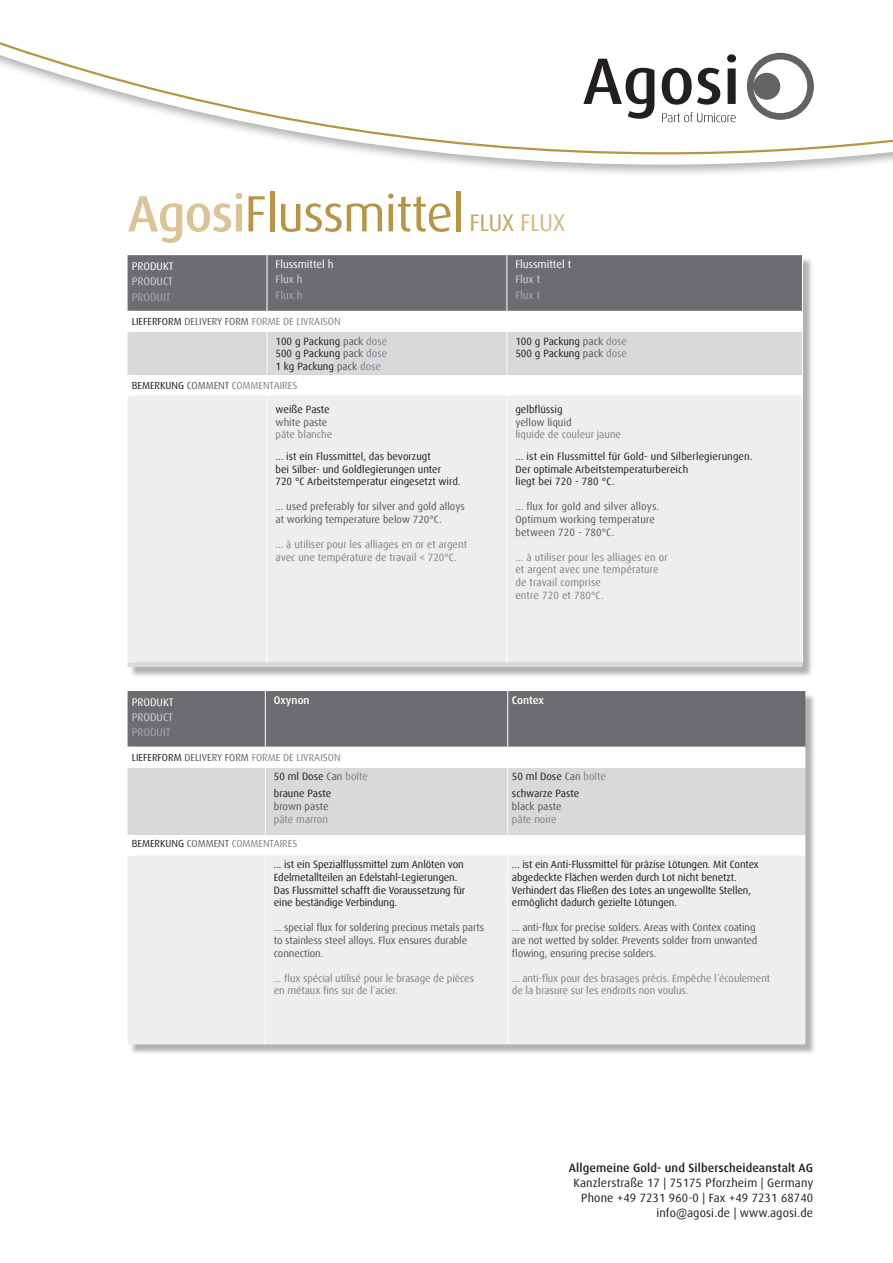
<style>
.page{position:relative;width:893px;height:1263px;background:#fff}
.page>*{position:absolute;margin:0;border:0;box-sizing:border-box;transform-origin:0 0}
.t1{font:51px "Dax Offc Pro";letter-spacing:-.02em;color:#b89546}
.t2{font:12px/15px "Dax Offc Pro";letter-spacing:.01em;color:#231f20;text-align:right}
.t3{font:500 12px "Dax Offc Pro";letter-spacing:.01em;color:#231f20}
.t4{font:10.95px "Dax Offc Pro";color:#fff}
.t5{font:10.95px "Dax Offc Pro";color:#d1d2d4}
.t6{font:10.95px "Dax Offc Pro";color:#a8a9ad}
.t7{font:500 10.95px "Dax Offc Pro";letter-spacing:-.005em;color:#fff}
.t8{font:10.5px/12.6px "Dax Offc Pro";letter-spacing:-.005em;color:#231f20}
.t9{font:10.5px/12.6px "Dax Offc Pro";color:#808285}
.t10{font:10.5px/12.6px "Dax Offc Pro";letter-spacing:-.01em;color:#57585a}
.t11{font:10.5px/12.6px "Dax Offc Pro";letter-spacing:.01em;color:#57585a}
.t12{font:10.2px "Dax Offc Pro";color:#808285}
.s1{font-weight:500;color:#d9c397}
.s2{font-size:24px;color:#c6a868}
.s3{font-size:24px;color:#d1ba87}
.s4{color:#231f20}
.s5{color:#57585a}
.s6{color:#808285}
</style>
<div class="page">
<div style="left:0;top:0;width:893px;height:177px;background:#231f20;opacity:.35"></div>
<svg style="left:0;top:156px;width:893px;height:9px"></svg>
<svg style="left:0;top:0;width:893px;height:156px"></svg>
<svg style="left:662px;top:112px;width:74px;height:10px"></svg>
<svg style="left:747px;top:53px;width:67px;height:67px"></svg>
<svg style="left:583px;top:59px;width:71px;height:60px"></svg>
<svg style="left:662px;top:68px;width:58px;height:37px"></svg>
<svg style="left:727px;top:54px;width:9px;height:50px"></svg>
<div style="left:129px;top:256px;width:685px;height:422px;background:#231f20;opacity:.35"></div>
<svg style="left:128px;top:332px;width:674px;height:335px;fill:#d8d9db"></svg>
<div style="left:128px;top:396px;width:674px;height:266px;background:#eeeeef"></div>
<svg style="left:128px;top:255px;width:675px;height:77px"></svg>
<hr style="left:267px;top:332px;width:1px;height:43px;background:#fff">
<hr style="left:506px;top:332px;width:1px;height:43px;background:#fff">
<hr style="left:802px;top:332px;width:1px;height:43px;background:#fff">
<svg style="left:802px;top:375px;width:1px;height:21px"></svg>
<hr style="left:267px;top:396px;width:1px;height:51px;background:#fff">
<hr style="left:506px;top:396px;width:1px;height:51px;background:#fff">
<hr style="left:802px;top:396px;width:1px;height:51px;background:#fff">
<hr style="left:267px;top:447px;width:1px;height:215px;background:#fff">
<hr style="left:506px;top:447px;width:1px;height:215px;background:#fff">
<hr style="left:802px;top:447px;width:1px;height:215px;background:#fff">
<div style="left:129px;top:692px;width:687px;height:363px;background:#231f20;opacity:.35"></div>
<div style="left:128px;top:691px;width:677px;height:56px;background:#6c6d70"></div>
<svg style="left:129px;top:747px;width:676px;height:109px"></svg>
<div style="left:128px;top:768px;width:677px;height:67px;background:#d8d9db"></div>
<div style="left:128px;top:856px;width:677px;height:188px;background:#eeeeef"></div>
<hr style="left:265px;top:691px;width:1px;height:56px;background:#fff">
<hr style="left:507px;top:691px;width:1px;height:56px;background:#fff">
<hr style="left:265px;top:768px;width:1px;height:67px;background:#fff">
<hr style="left:507px;top:768px;width:1px;height:67px;background:#fff">
<hr style="left:265px;top:856px;width:1px;height:188px;background:#fff">
<hr style="left:507px;top:856px;width:1px;height:188px;background:#fff">
<h1 class="t1" style="left:128px;top:181px;width:439px"><span class="s1">Agosi</span>Flussmittel <span class="s2">FLUX</span> <span class="s3">FLUX</span></h1>
<p class="t4" style="left:132px;top:259px;width:43px">PRODUKT</p>
<p class="t5" style="left:132px;top:274px;width:43px">PRODUCT</p>
<p class="t6" style="left:132px;top:290px;width:40px">PRODUIT</p>
<p class="t4" style="left:276px;top:257px;width:60px">Flussmittel h</p>
<p class="t5" style="left:276px;top:272px;width:29px">Flux h</p>
<p class="t6" style="left:276px;top:288px;width:29px">Flux h</p>
<p class="t4" style="left:515px;top:257px;width:57px">Flussmittel t</p>
<p class="t5" style="left:515px;top:272px;width:26px">Flux t</p>
<p class="t6" style="left:515px;top:288px;width:26px">Flux t</p>
<p class="t12" style="left:132px;top:315px;width:210px"><span class="s4">LIEFERFORM</span> <span class="s5">DELIVERY FORM</span> FORME DE LIVRAISON</p>
<p class="t8" style="left:276px;top:335px;width:113px;text-align:justify">100 g Packung <span class="s5">pack</span> <span class="s6">dose </span>500 g Packung <span class="s5">pack</span> <span class="s6">dose </span>1 kg Packung <span class="s5">pack</span> <span class="s6">dose</span></p>
<p class="t8" style="left:515px;top:335px;width:113px">100 g Packung <span class="s5">pack</span> <span class="s6">dose<br></span>500 g Packung <span class="s5">pack</span> <span class="s6">dose</span></p>
<p class="t12" style="left:132px;top:379px;width:167px"><span class="s4">BEMERKUNG</span> <span class="s5">COMMENT</span> COMMENTAIRES</p>
<p class="t8" style="left:276px;top:403px;width:56px">weiße Paste</p>
<p class="t10" style="left:276px;top:416px;width:53px">white paste</p>
<p class="t9" style="left:276px;top:428px;width:58px">pâte blanche</p>
<p class="t8" style="left:515px;top:403px;width:49px">gelbflüssig</p>
<p class="t10" style="left:515px;top:416px;width:58px">yellow liquid</p>
<p class="t9" style="left:515px;top:428px;width:107px">liquide de couleur jaune</p>
<p class="t4" style="left:132px;top:695px;width:43px">PRODUKT</p>
<p class="t5" style="left:132px;top:710px;width:43px">PRODUCT</p>
<p class="t6" style="left:132px;top:725px;width:40px">PRODUIT</p>
<p class="t8" style="left:276px;top:450px;width:186px">... ist ein Flussmittel, das bevorzugt<br>bei Silber- und Goldlegierungen unter<br>720 °C Arbeitstemperatur eingesetzt wird.</p>
<p class="t10" style="left:276px;top:500px;width:191px">... used preferably for silver and gold alloys at working temperature below 720°C.</p>
<p class="t9" style="left:276px;top:538px;width:193px">... à utiliser pour les alliages en or et argent avec une température de travail &lt; 720°C.</p>
<p class="t8" style="left:515px;top:450px;width:239px">... ist ein Flussmittel für Gold- und Silberlegierungen.<br>Der optimale Arbeitstemperaturbereich<br>liegt bei 720 - 780 °C.</p>
<p class="t11" style="left:515px;top:500px;width:145px">... flux for gold and silver alloys.<br>Optimum working temperature between 720 - 780°C.</p>
<p class="t9" style="left:515px;top:551px;width:154px">... à utiliser pour les alliages en or et argent avec une température de travail comprise<br>entre 720 et 780°C.</p>
<p class="t7" style="left:274px;top:693px;width:37px">Oxynon</p>
<p class="t7" style="left:512px;top:693px;width:34px">Contex</p>
<p class="t12" style="left:132px;top:751px;width:210px"><span class="s4">LIEFERFORM</span> <span class="s5">DELIVERY FORM</span> FORME DE LIVRAISON</p>
<p class="t8" style="left:274px;top:768px;width:96px;line-height:16.8px">50 ml Dose <span class="s5">Can</span> <span class="s6">boîte </span>braune Paste</p>
<p class="t10" style="left:274px;top:800px;width:56px">brown paste</p>
<p class="t9" style="left:274px;top:813px;width:56px">pâte marron</p>
<p class="t12" style="left:132px;top:837px;width:167px"><span class="s4">BEMERKUNG</span> <span class="s5">COMMENT</span> COMMENTAIRES</p>
<p class="t8" style="left:274px;top:858px;width:193px">... ist ein Spezialflussmittel zum Anlöten von Edelmetallteilen an Edelstahl-Legierungen.<br>Das Flussmittel schafft die Voraussetzung für eine beständige Verbindung.</p>
<p class="t10" style="left:274px;top:921px;width:212px">... special flux for soldering precious metals parts to stainless steel alloys. Flux ensures durable connection.</p>
<p class="t9" style="left:274px;top:972px;width:202px">... flux spécial utilisé pour le brasage de pièces en métaux fins sur de l´acier.</p>
<p class="t8" style="left:512px;top:768px;width:96px;line-height:16.8px">50 ml Dose <span class="s5">Can</span> <span class="s6">boîte </span>schwarze Paste</p>
<p class="t10" style="left:512px;top:800px;width:51px">black paste</p>
<p class="t9" style="left:512px;top:813px;width:46px">pâte noire</p>
<p class="t8" style="left:512px;top:858px;width:248px">... ist ein Anti-Flussmittel für präzise Lötungen. Mit Contex abgedeckte Flächen werden durch Lot nicht benetzt.<br>Verhindert das Fließen des Lotes an ungewollte Stellen, ermöglicht dadurch gezielte Lötungen.</p>
<p class="t10" style="left:512px;top:921px;width:247px">... anti-flux for precise solders. Areas with Contex coating are not wetted by solder. Prevents solder from unwanted flowing, ensuring precise solders.</p>
<p class="t9" style="left:512px;top:972px;width:260px">... anti-flux pour des brasages précis. Empêche l´écoulement de la brasure sur les endroits non voulus.</p>
<p class="t3" style="left:569px;top:1160px;width:246px">Allgemeine Gold- und Silberscheideanstalt AG</p>
<p class="t2" style="left:574px;top:1175px;width:241px">Kanzlerstraße 17 | 75175 Pforzheim | Germany<br>Phone +49 7231 960-0 | Fax +49 7231 68740 info@agosi.de | www.agosi.de</p>
</div>
